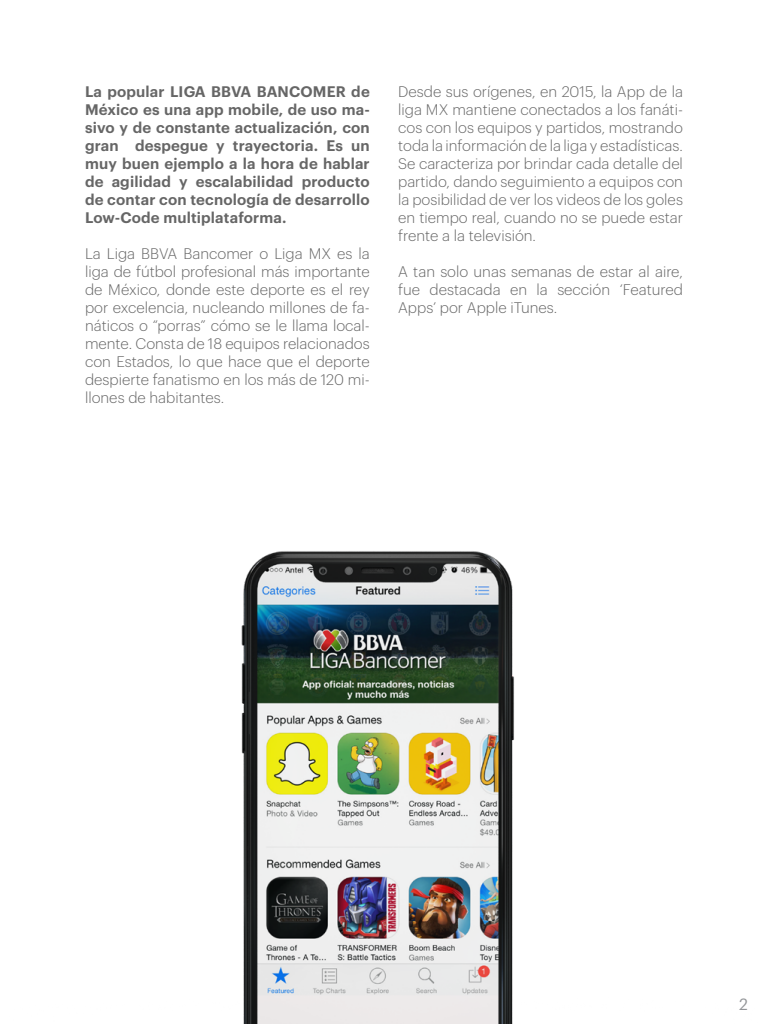
<style>
.page{position:relative;width:768px;height:1024px;background:#fff}
.page>*{position:absolute;margin:0;border:0;box-sizing:border-box;transform-origin:0 0}
.t1{font:16px "Graphik";color:#939598}
.t2{font:300 15px/18px "Graphik";color:#666;text-align:justify}
.t3{font:600 15px/18px "Graphik";letter-spacing:.01em;color:#666;text-align:justify}
</style>
<div class="page">
<img style="left:241px;top:551px;width:273px;height:473px">
<p class="t3" style="left:85px;top:81px;width:286px">La popular LIGA BBVA BANCOMER de México es una app mobile, de uso ma&shy;sivo y de constante actualización, con gran despegue y trayectoria. Es un muy buen ejemplo a la hora de hablar de agilidad y escalabilidad producto de contar con tecnología de desarrollo Low-Code multiplataforma.</p>
<p class="t2" style="left:85px;top:244px;width:286px">La Liga BBVA Bancomer o Liga MX es la liga de fútbol profesional más importante de México, donde este deporte es el rey por excelencia, nucleando millones de fa&shy;náticos o “porras” cómo se le llama local&shy;mente. Consta de 18 equipos relacionados con Estados, lo que hace que el deporte despierte fanatismo en los más de 120 mi&shy;llones de habitantes.</p>
<p class="t2" style="left:398px;top:82px;width:286px">Desde sus orígenes, en 2015, la App de la liga MX mantiene conectados a los fanáti&shy;cos con los equipos y partidos, mostrando toda la información de la liga y estadísticas.<br>Se caracteriza por brindar cada detalle del partido, dando seguimiento a equipos con la posibilidad de ver los videos de los goles en tiempo real, cuando no se puede estar frente a la televisión.</p>
<p class="t2" style="left:398px;top:262px;width:286px">A tan solo unas semanas de estar al aire, fue destacada en la sección ‘Featured Apps’ por Apple iTunes.</p>
<p class="t1" style="left:739px;top:993px;width:10px">2</p>
</div>
